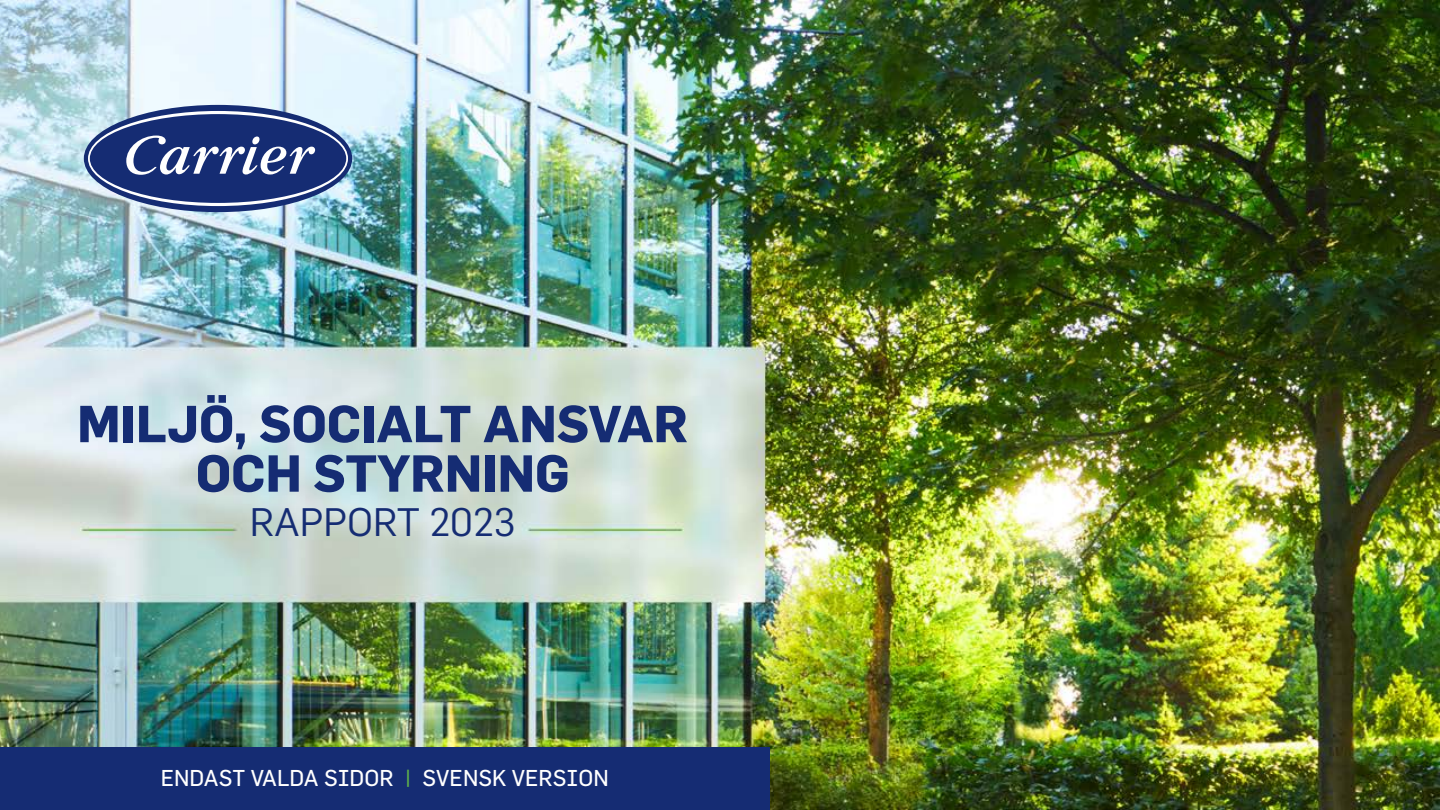
<style>
.page{position:relative;width:1440px;height:810px;background:#fff}
.page>*{position:absolute;margin:0;border:0;box-sizing:border-box;transform-origin:0 0}
.Cover{font:700 51px/49.5px "Flama";color:#152c73;text-align:center}
.Cover-2{font:39px "Flama";color:#152c73}
.Subhead{font:22.5px "Flama";color:#fff}
.s1{color:#61b549}
</style>
<div class="page">
<img style="left:0;top:0;width:1440px;height:810px">
<div style="left:84px;top:105px;width:268px;height:107px;background:#152c73;border-radius:50%"></div>
<svg style="left:88px;top:111px;width:260px;height:95px"></svg>
<div style="left:0;top:747px;width:770px;height:63px;background:#152c73"></div>
<h1 class="Cover" style="left:77px;top:396px;width:612px">MILJÖ, SOCIALT ANSVAR<br>OCH STYRNING</h1>
<h1 class="Cover-2" style="left:250px;top:495px;width:267px">RAPPORT 2023</h1>
<h4 class="Subhead" style="left:161px;top:765px;width:449px">ENDAST VALDA SIDOR <span class="s1">|</span> SVENSK VERSION</h4>
</div>
